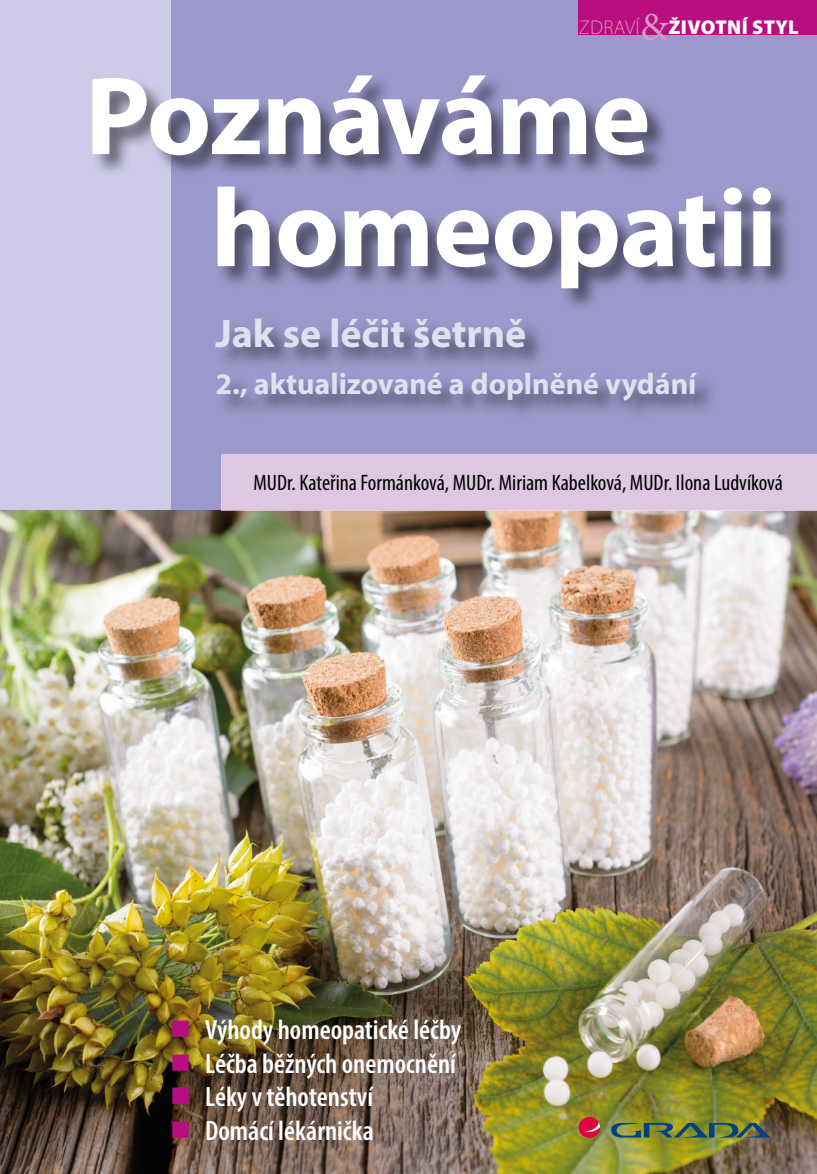
<style>
.page{position:relative;width:817px;height:1174px;background:#fff}
.page>*{position:absolute;margin:0;border:0;box-sizing:border-box;transform-origin:0 0}
.t1{font:700 112px/112px "Myriad Pro";letter-spacing:-.015em;color:#fff}
.t2{font:700 40px "Myriad Pro";color:#e1e0f1}
.t3{font:700 30px "Myriad Pro";color:#e1e0f1}
.t4{font:600 condensed 28px "Myriad Pro";color:#fff}
.t5{font:condensed 22.4px "Myriad Pro";color:#000}
.t6{font:900 20px "Myriad Pro";letter-spacing:.02em;color:#fff}
.s1{font-weight:300;color:#d898c3}
.s2{font-family:"Minion Pro";font-weight:400;font-size:40px;color:#d898c3}
.s3{color:#b80e80}
</style>
<div class="page">
<div style="left:0;top:0;width:816px;height:510px;background:#9b99cb"></div>
<div style="left:0;top:0;width:170px;height:879px;background:#cdcbe7"></div>
<img style="left:0;top:510px;width:816px;height:664px">
<svg style="left:578px;top:1117px;width:22px;height:21px"></svg>
<svg style="left:611px;top:1122px;width:159px;height:15px"></svg>
<div style="left:92px;top:75px;width:701px;height:347px;background:#000;opacity:.5"></div>
<div style="left:578px;top:0;width:238px;height:34px;background:#b80e80"></div>
<div style="left:221px;top:454px;width:595px;height:56px;background:#ddc7e1"></div>
<svg style="left:191px;top:1039px;width:28px;height:1px"></svg>
<svg style="left:191px;top:1072px;width:28px;height:1px"></svg>
<svg style="left:191px;top:1106px;width:28px;height:1px"></svg>
<svg style="left:191px;top:1140px;width:28px;height:1px"></svg>
<p class="t6" style="left:578px;top:14px;width:221px"><span class="s1">ZDRAVÍ</span><span class="s2">&amp;</span>ŽIVOTNÍ STYL</p>
<h1 class="t1" style="left:211px;top:57px;width:568px;text-indent:-126px">Poznáváme homeopatii</h1>
<h2 class="t2" style="left:215px;top:307px;width:312px">Jak se léčit šetrně</h2>
<p class="t3" style="left:215px;top:364px;width:482px">2., aktualizované a doplněné vydání</p>
<p class="t5" style="left:253px;top:469px;width:531px">MUDr. Kateřina Formánková, MUDr. Miriam Kabelková, MUDr. Ilona Ludvíková</p>
<p class="t4" style="left:170px;top:1012px;width:292px"><span class="s3">■</span> Výhody homeopatické léčby</p>
<p class="t4" style="left:170px;top:1046px;width:287px"><span class="s3">■</span> Léčba běžných onemocnění</p>
<p class="t4" style="left:170px;top:1079px;width:204px"><span class="s3">■</span> Léky v těhotenství</p>
<p class="t4" style="left:170px;top:1113px;width:205px"><span class="s3">■</span> Domácí lékárnička</p>
</div>
